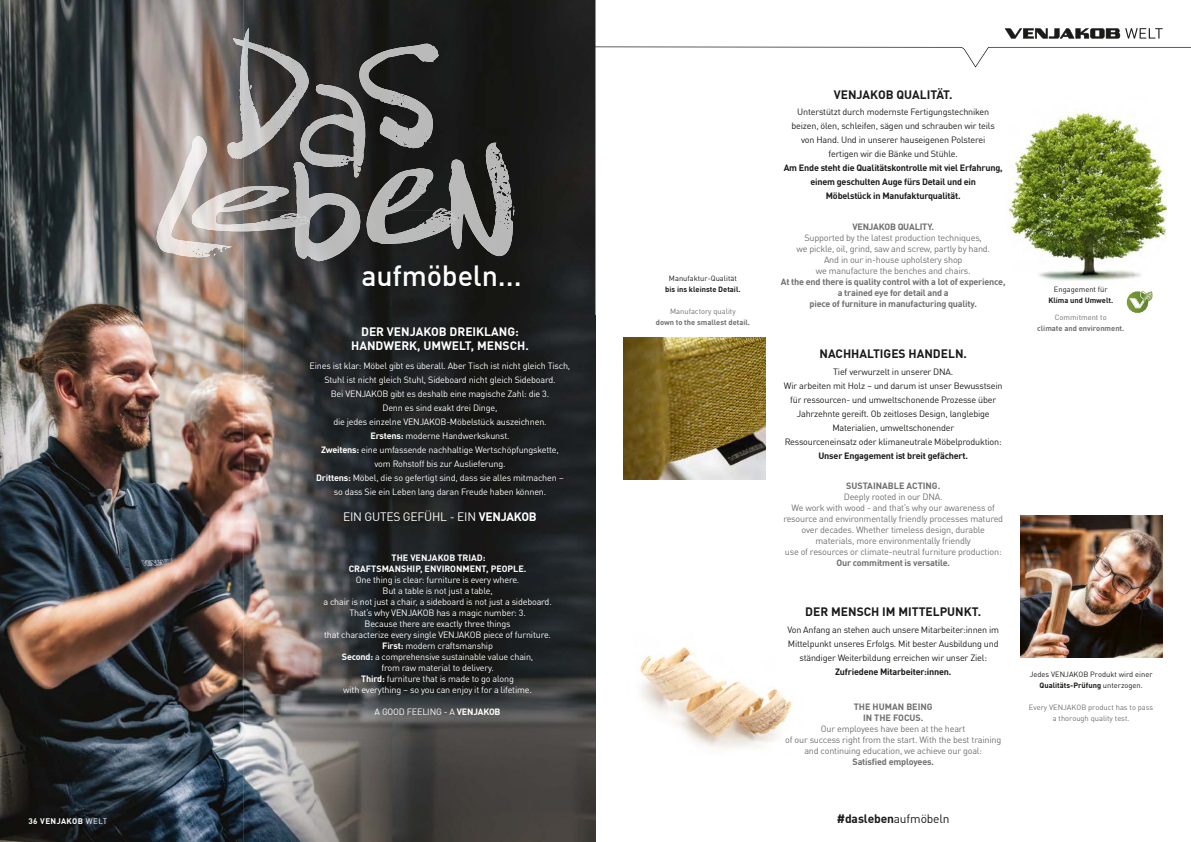
<style>
.page{position:relative;width:1191px;height:842px;background:#fff}
.page>*{position:absolute;margin:0;border:0;box-sizing:border-box;transform-origin:0 0}
.t1{font:500 28.7px "DIN Offc Pro";letter-spacing:-.005em;color:#fff}
.t2{font:700 12px "DIN Offc Pro";color:#1a1a18}
.t3{font:700 12px/14px "DIN Offc Pro";color:#fff;text-align:center}
.t4{font:12px "DIN Offc Pro";letter-spacing:-.02em;color:#fff}
.t5{font:9px/11px "DIN Offc Pro";letter-spacing:-.02em;color:#fff;text-align:center}
.t6{font:9px/14px "DIN Offc Pro";letter-spacing:-.02em;color:#1a1a18;text-align:center}
.t7{font:9px/11px "DIN Offc Pro";letter-spacing:-.02em;color:#6f6f6e;text-align:center}
.t8{font:700 9px/14px "DIN Offc Pro";letter-spacing:-.02em;color:#1a1a18;text-align:center}
.t9{font:700 9px/11px "DIN Offc Pro";letter-spacing:-.02em;color:#6f6f6e;text-align:center}
.t10{font:700 9px/11px "DIN Offc Pro";color:#fff;text-align:center}
.t11{font:700 9px/11px "DIN Offc Pro";color:#6f6f6e;text-align:center}
.t12{font:700 8px "DIN Offc Pro";letter-spacing:.05em;color:#fff}
.t13{font:7.5px/11px "DIN Offc Pro";color:#1a1a18;text-align:center}
.t14{font:7.5px/11px "DIN Offc Pro";color:#6f6f6e;text-align:center}
.t15{font:700 7.5px "DIN Offc Pro";color:#6f6f6e}
.t16{font:700 7.5px "DIN Offc Pro";color:#1a1a18}
.s1{font-weight:400}
.s2{font-weight:700}
</style>
<div class="page">
<img style="left:639px;top:647px;width:153px;height:103px">
<svg style="left:595px;top:47px;width:596px;height:21px"></svg>
<img style="left:0;top:0;width:454px;height:842px">
<img style="left:1020px;top:516px;width:142px;height:142px">
<img style="left:624px;top:338px;width:141px;height:142px">
<img style="left:244px;top:0;width:65px;height:29px">
<img style="left:454px;top:0;width:141px;height:842px">
<img style="left:244px;top:231px;width:70px;height:611px">
<img style="left:349px;top:210px;width:106px;height:632px">
<img style="left:314px;top:261px;width:35px;height:581px">
<img style="left:369px;top:148px;width:61px;height:9px">
<img style="left:1006px;top:112px;width:160px;height:169px">
<svg style="left:1004px;top:28px;width:158px;height:11px"></svg>
<svg style="left:1126px;top:291px;width:26px;height:22px"></svg>
<img style="left:349px;top:44px;width:90px;height:104px">
<img style="left:296px;top:84px;width:73px;height:93px">
<svg style="left:361px;top:120px;width:2px;height:7px"></svg>
<img style="left:227px;top:44px;width:16px;height:114px">
<img style="left:244px;top:29px;width:65px;height:128px">
<svg style="left:249px;top:85px;width:3px;height:4px"></svg>
<svg style="left:258px;top:117px;width:2px;height:6px"></svg>
<img style="left:447px;top:160px;width:66px;height:96px">
<img style="left:293px;top:162px;width:71px;height:99px">
<img style="left:147px;top:136px;width:86px;height:121px">
<svg style="left:207px;top:248px;width:19px;height:7px"></svg>
<svg style="left:509px;top:206px;width:6px;height:9px"></svg>
<img style="left:190px;top:186px;width:120px;height:45px">
<img style="left:365px;top:168px;width:91px;height:76px">
<svg style="left:441px;top:209px;width:6px;height:3px"></svg>
<p class="t12" style="left:28px;top:815px;width:80px">36 VENJAKOB <span class="s1">WELT</span></p>
<h1 class="t1" style="left:361px;top:253px;width:162px">aufmöbeln...</h1>
<h2 class="t3" style="left:351px;top:324px;width:179px">DER VENJAKOB DREIKLANG:<br>HANDWERK, UMWELT, MENSCH.</h2>
<p class="t5" style="left:310px;top:358px;width:262px;line-height:14px">Eines ist klar: Möbel gibt es überall. Aber Tisch ist nicht gleich Tisch, Stuhl ist nicht gleich Stuhl, Sideboard nicht gleich Sideboard.<br>Bei VENJAKOB gibt es deshalb eine magische Zahl: die 3.<br>Denn es sind exakt drei Dinge,<br>die jedes einzelne VENJAKOB-Möbelstück auszeichnen.<br><span class="s2">Erstens:</span> moderne Handwerkskunst.<br><span class="s2">Zweitens:</span> eine umfassende nachhaltige Wertschöpfungskette,<br>vom Rohstoff bis zur Auslieferung.<br><span class="s2">Drittens:</span> Möbel, die so gefertigt sind, dass sie alles mitmachen –<br>so dass Sie ein Leben lang daran Freude haben können.</p>
<h2 class="t4" style="left:343px;top:507px;width:195px">EIN GUTES GEFÜHL - EIN <span class="s2">VENJAKOB</span></h2>
<p class="t10" style="left:349px;top:551px;width:179px">THE VENJAKOB TRIAD:<br>CRAFTSMANSHIP, ENVIRONMENT, PEOPLE.</p>
<p class="t5" style="left:323px;top:573px;width:230px">One thing is clear: furniture is every where.<br>But a table is not just a table,<br>a chair is not just a chair, a sideboard is not just a sideboard.<br>That‘s why VENJAKOB has a magic number: 3.<br>Because there are exactly three things<br>that characterize every single VENJAKOB piece of furniture.<br><span class="s2">First:</span> modern craftsmanship<br><span class="s2">Second:</span> a comprehensive sustainable value chain,<br>from raw material to delivery.<br><span class="s2">Third:</span> furniture that is made to go along<br>with everything – so you can enjoy it for a lifetime.</p>
<p class="t5" style="left:375px;top:705px;width:127px">A GOOD FEELING - A <span class="s2">VENJAKOB</span></p>
<p class="t13" style="left:669px;top:273px;width:69px">Manufaktur-Qualität</p>
<p class="t16" style="left:665px;top:284px;width:77px">bis ins kleinste Detail.</p>
<p class="t14" style="left:670px;top:306px;width:67px">Manufactory quality</p>
<p class="t15" style="left:656px;top:317px;width:96px">down to the smallest detail.</p>
<h2 class="t2" style="left:833px;top:85px;width:120px">VENJAKOB QUALITÄT.</h2>
<p class="t6" style="left:791px;top:105px;width:205px">Unterstützt durch modernste Fertigungstechniken beizen, ölen, schleifen, sägen und schrauben wir teils von Hand. Und in unserer hauseigenen Polsterei fertigen wir die Bänke und Stühle.</p>
<p class="t8" style="left:783px;top:161px;width:220px">Am Ende steht die Qualitätskontrolle mit viel Erfahrung, einem geschulten Auge fürs Detail und ein<br>Möbelstück in Manufakturqualität.</p>
<p class="t9" style="left:852px;top:221px;width:83px">VENJAKOB QUALITY.</p>
<p class="t7" style="left:796px;top:232px;width:195px">Supported by the latest production techniques,<br>we pickle, oil, grind, saw and screw, partly by hand.<br>And in our in-house upholstery shop<br>we manufacture the benches and chairs.</p>
<p class="t9" style="left:781px;top:276px;width:226px">At the end there is quality control with a lot of experience, a trained eye for detail and a<br>piece of furniture in manufacturing quality.</p>
<h2 class="t2" style="left:819px;top:344px;width:149px">NACHHALTIGES HANDELN.</h2>
<p class="t6" style="left:784px;top:364px;width:220px">Tief verwurzelt in unserer DNA.<br>Wir arbeiten mit Holz – und darum ist unser Bewusstsein für ressourcen- und umweltschonende Prozesse über Jahrzehnte gereift. Ob zeitloses Design, langlebige Materialien, umweltschonender<br>Ressourceneinsatz oder klimaneutrale Möbelproduktion:</p>
<p class="t8" style="left:818px;top:448px;width:151px">Unser Engagement ist breit gefächert.</p>
<p class="t11" style="left:846px;top:480px;width:96px">SUSTAINABLE ACTING.</p>
<p class="t7" style="left:783px;top:491px;width:221px">Deeply rooted in our DNA.<br>We work with wood - and that‘s why our awareness of resource and environmentally friendly processes matured over decades. Whether timeless design, durable materials, more environmentally friendly<br>use of resources or climate-neutral furniture production:</p>
<p class="t9" style="left:836px;top:557px;width:115px">Our commitment is versatile.</p>
<h2 class="t2" style="left:805px;top:602px;width:177px">DER MENSCH IM MITTELPUNKT.</h2>
<p class="t6" style="left:787px;top:622px;width:213px">Von Anfang an stehen auch unsere Mitarbeiter:innen im<br>Mittelpunkt unseres Erfolgs. Mit bester Ausbildung und ständiger Weiterbildung erreichen wir unser Ziel:</p>
<p class="t8" style="left:835px;top:664px;width:118px">Zufriedene Mitarbeiter:innen.</p>
<p class="t11" style="left:853px;top:700px;width:80px">THE HUMAN BEING<br>IN THE FOCUS.</p>
<p class="t7" style="left:785px;top:722px;width:217px">Our employees have been at the heart<br>of our success right from the start. With the best training and continuing education, we achieve our goal:</p>
<p class="t9" style="left:852px;top:755px;width:83px">Satisfied employees.</p>
<h2 class="t2" style="left:836px;top:809px;width:114px">#dasleben<span class="s1">aufmöbeln</span></h2>
<p class="t13" style="left:1054px;top:284px;width:55px">Engagement für</p>
<p class="t16" style="left:1048px;top:295px;width:66px">Klima und Umwelt.</p>
<p class="t14" style="left:1054px;top:311px;width:53px">Commitment to</p>
<p class="t15" style="left:1037px;top:322px;width:89px">climate and environment.</p>
<p class="t13" style="left:1029px;top:669px;width:124px">Jedes VENJAKOB Produkt wird einer<br><span class="s2">Qualitäts-Prüfung</span> unterzogen.</p>
<p class="t14" style="left:1029px;top:702px;width:126px">Every VENJAKOB product has to pass a thorough quality test.</p>
</div>
